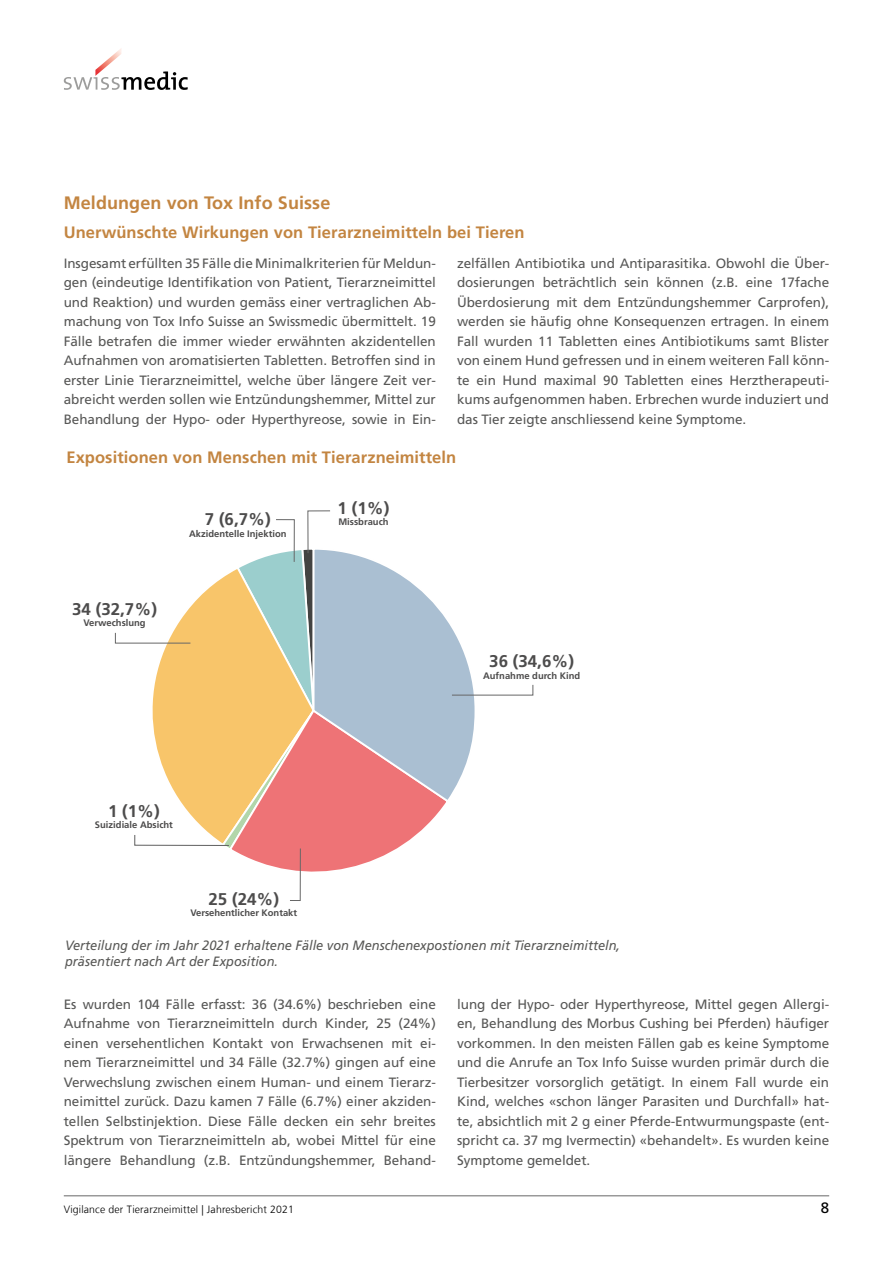
<style>
.page{position:relative;width:893px;height:1263px;background:#fff}
.page>*{position:absolute;margin:0;border:0;box-sizing:border-box;transform-origin:0 0}
.t1{font:700 18px "Frutiger LT Com";letter-spacing:.005em;color:#c38541}
.t2{font:700 16.95px "Frutiger LT Com";color:#4d4c4c}
.t3{font:700 16.5px "Frutiger LT Com";letter-spacing:.005em;color:#c38541}
.t4{font:15px "Frutiger LT Com";color:#000}
.t5{font:13.5px/19.5px "Frutiger LT Com";letter-spacing:-.005em;color:#575756;text-align:justify}
.t6{font:italic 13.5px/16.2px "Frutiger LT Com";color:#585856;scale:.95 1}
.t7{font:300 10.5px "Frutiger LT Com";letter-spacing:.015em;color:#000}
.t8{font:700 9.45px "Frutiger LT Com";color:#4d4c4c}
</style>
<div class="page">
<svg style="left:64px;top:49px;width:124px;height:41px"></svg>
<hr style="left:64px;top:1195px;width:765px;height:1px;background:#000">
<svg style="left:114px;top:510px;width:420px;height:391px"></svg>
<h1 class="t1" style="left:64px;top:192px;width:268px">Meldungen von Tox Info Suisse</h1>
<p class="t3" style="left:64px;top:222px;width:462px">Unerwünschte Wirkungen von Tierarzneimitteln bei Tieren</p>
<p class="t5" style="left:64px;top:253px;width:374px">Insgesamt erfüllten 35 Fälle die Minimalkriterien für Meldun&shy;gen (eindeutige Identifikation von Patient, Tierarzneimittel und Reaktion) und wurden gemäss einer vertraglichen Ab&shy;machung von Tox Info Suisse an Swissmedic übermittelt. 19<br>Fälle betrafen die immer wieder erwähnten akzidentellen Aufnahmen von aromatisierten Tabletten. Betroffen sind in erster Linie Tierarzneimittel, welche über längere Zeit ver&shy;abreicht werden sollen wie Entzündungshemmer, Mittel zur Behandlung der Hypo- oder Hyperthyreose, sowie in Ein-</p>
<p class="t5" style="left:457px;top:253px;width:374px">zelfällen Antibiotika und Antiparasitika. Obwohl die Über&shy;dosierungen beträchtlich sein können (z.B. eine 17fache Überdosierung mit dem Entzündungshemmer Carprofen), werden sie häufig ohne Konsequenzen ertragen. In einem Fall wurden 11 Tabletten eines Antibiotikums samt Blister von einem Hund gefressen und in einem weiteren Fall könn&shy;te ein Hund maximal 90 Tabletten eines Herztherapeuti&shy;kums aufgenommen haben. Erbrechen wurde induziert und das Tier zeigte anschliessend keine Symptome.</p>
<p class="t3" style="left:66px;top:447px;width:391px">Expositionen von Menschen mit Tierarzneimitteln</p>
<p class="t2" style="left:72px;top:599px;width:86px">34 (32,7%)</p>
<p class="t8" style="left:83px;top:617px;width:64px">Verwechslung</p>
<p class="t2" style="left:205px;top:509px;width:67px">7 (6,7%)</p>
<p class="t8" style="left:189px;top:528px;width:99px">Akzidentelle Injektion</p>
<p class="t2" style="left:338px;top:498px;width:53px">1 (1%)</p>
<p class="t8" style="left:338px;top:516px;width:52px">Missbrauch</p>
<p class="t2" style="left:108px;top:801px;width:53px">1 (1%)</p>
<p class="t8" style="left:95px;top:820px;width:79px">Suizidiale Absicht</p>
<p class="t2" style="left:208px;top:889px;width:72px">25 (24%)</p>
<p class="t8" style="left:190px;top:907px;width:108px">Versehentlicher Kontakt</p>
<p class="t2" style="left:489px;top:651px;width:86px">36 (34,6%)</p>
<p class="t8" style="left:483px;top:670px;width:99px">Aufnahme durch Kind</p>
<p class="t6" style="left:65px;top:937px;width:586px">Verteilung der im Jahr 2021 erhaltene Fälle von Menschenexpostionen mit Tierarzneimitteln, präsentiert nach Art der Exposition.</p>
<p class="t5" style="left:64px;top:994px;width:374px">Es wurden 104 Fälle erfasst: 36 (34.6%) beschrieben eine Aufnahme von Tierarzneimitteln durch Kinder, 25 (24%) einen versehentlichen Kontakt von Erwachsenen mit ei&shy;nem Tierarzneimittel und 34 Fälle (32.7%) gingen auf eine Verwechslung zwischen einem Human- und einem Tierarz&shy;neimittel zurück. Dazu kamen 7 Fälle (6.7%) einer akziden&shy;tellen Selbstinjektion. Diese Fälle decken ein sehr breites Spektrum von Tierarzneimitteln ab, wobei Mittel für eine längere Behandlung (z.B. Entzündungshemmer, Behand-</p>
<p class="t5" style="left:457px;top:994px;width:374px">lung der Hypo- oder Hyperthyreose, Mittel gegen Allergi&shy;en, Behandlung des Morbus Cushing bei Pferden) häufiger vorkommen. In den meisten Fällen gab es keine Symptome und die Anrufe an Tox Info Suisse wurden primär durch die Tierbesitzer vorsorglich getätigt. In einem Fall wurde ein Kind, welches «schon länger Parasiten und Durchfall» hat&shy;te, absichtlich mit 2 g einer Pferde-Entwurmungspaste (ent&shy;spricht ca. 37 mg Ivermectin) «behandelt». Es wurden keine Symptome gemeldet.</p>
<p class="t7" style="left:64px;top:1203px;width:232px">Vigilance der Tierarzneimittel | Jahresbericht 2021</p>
<p class="t4" style="left:821px;top:1199px;width:10px">8</p>
</div>
